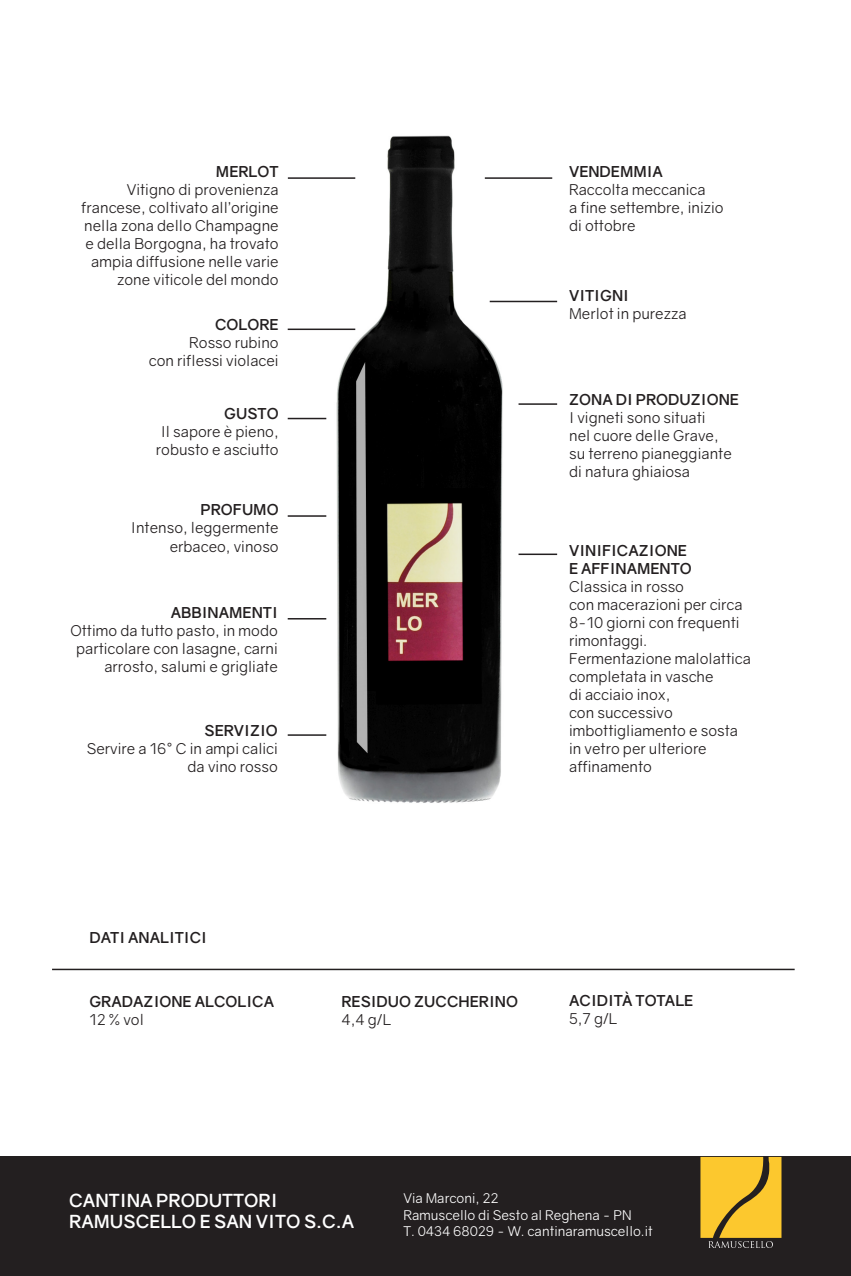
<style>
.page{position:relative;width:851px;height:1276px;background:#fff}
.page>*{position:absolute;margin:0;border:0;box-sizing:border-box;transform-origin:0 0}
.t1{font:700 18px "Gravity";color:#fff}
.t2{font:15px/18px "Gravity";color:#231f20}
.t3{font:700 15px "Gravity";color:#231f20}
.t4{font:13.5px "Gravity";color:#fff}
</style>
<div class="page">
<img style="left:52px;top:135px;width:720px;height:836px">
<hr style="left:288px;top:177px;width:67px;height:2px;background:#231f20">
<hr style="left:484px;top:177px;width:68px;height:2px;background:#231f20">
<hr style="left:489px;top:301px;width:68px;height:1px;background:#231f20">
<hr style="left:518px;top:553px;width:39px;height:2px;background:#231f20">
<hr style="left:518px;top:403px;width:39px;height:2px;background:#231f20">
<hr style="left:288px;top:618px;width:38px;height:1px;background:#231f20">
<hr style="left:288px;top:734px;width:38px;height:2px;background:#231f20">
<hr style="left:288px;top:418px;width:38px;height:1px;background:#231f20">
<hr style="left:288px;top:515px;width:38px;height:2px;background:#231f20">
<hr style="left:288px;top:328px;width:67px;height:2px;background:#231f20">
<hr style="left:52px;top:968px;width:742px;height:2px;background:#231f20">
<div style="left:0;top:1157px;width:850px;height:119px;background:#231f20"></div>
<svg style="left:700px;top:1157px;width:81px;height:91px;background:#d4a92e"></svg>
<p class="t3" style="left:216px;top:162px;width:64px">MERLOT</p>
<p class="t2" style="left:127px;top:181px;width:153px">Vitigno di provenienza</p>
<p class="t2" style="left:81px;top:199px;width:199px">francese, coltivato all’origine nella zona dello Champagne</p>
<p class="t2" style="left:85px;top:235px;width:195px;text-align:right">e della Borgogna, ha trovato ampia diffusione nelle varie zone viticole del mondo</p>
<p class="t3" style="left:215px;top:315px;width:65px">COLORE</p>
<p class="t2" style="left:189px;top:334px;width:91px">Rosso rubino</p>
<p class="t2" style="left:149px;top:352px;width:131px">con riflessi violacei</p>
<p class="t3" style="left:224px;top:404px;width:56px">GUSTO</p>
<p class="t2" style="left:161px;top:423px;width:119px">Il sapore è pieno,</p>
<p class="t2" style="left:156px;top:441px;width:124px">robusto e asciutto</p>
<p class="t3" style="left:200px;top:501px;width:80px">PROFUMO</p>
<p class="t2" style="left:131px;top:519px;width:149px">Intenso, leggermente</p>
<p class="t2" style="left:170px;top:537px;width:110px">erbaceo, vinoso</p>
<p class="t3" style="left:171px;top:603px;width:109px">ABBINAMENTI</p>
<p class="t2" style="left:70px;top:621px;width:209px;text-align:right">Ottimo da tutto pasto, in modo particolare con lasagne, carni arrosto, salumi e grigliate</p>
<p class="t3" style="left:204px;top:721px;width:75px">SERVIZIO</p>
<p class="t2" style="left:87px;top:740px;width:192px">Servire a 16° C in ampi calici</p>
<p class="t2" style="left:187px;top:758px;width:92px">da vino rosso</p>
<p class="t3" style="left:569px;top:162px;width:95px">VENDEMMIA</p>
<p class="t2" style="left:569px;top:181px;width:138px">Raccolta meccanica</p>
<p class="t2" style="left:569px;top:199px;width:156px">a fine settembre, inizio</p>
<p class="t2" style="left:569px;top:217px;width:68px">di ottobre</p>
<p class="t3" style="left:569px;top:286px;width:61px">VITIGNI</p>
<p class="t2" style="left:569px;top:305px;width:119px">Merlot in purezza</p>
<p class="t3" style="left:569px;top:390px;width:171px">ZONA DI PRODUZIONE</p>
<p class="t2" style="left:569px;top:409px;width:138px">I vigneti sono situati</p>
<p class="t2" style="left:569px;top:427px;width:151px">nel cuore delle Grave,</p>
<p class="t2" style="left:569px;top:445px;width:164px">su terreno pianeggiante</p>
<p class="t2" style="left:569px;top:463px;width:122px">di natura ghiaiosa</p>
<p class="t3" style="left:569px;top:541px;width:119px">VINIFICAZIONE</p>
<p class="t3" style="left:569px;top:559px;width:124px">E AFFINAMENTO</p>
<p class="t2" style="left:569px;top:578px;width:116px">Classica in rosso</p>
<p class="t2" style="left:569px;top:596px;width:175px">con macerazioni per circa</p>
<p class="t2" style="left:569px;top:614px;width:172px">8-10 giorni con frequenti</p>
<p class="t2" style="left:569px;top:632px;width:80px">rimontaggi.</p>
<p class="t2" style="left:569px;top:650px;width:183px">Fermentazione malolattica completata in vasche</p>
<p class="t2" style="left:569px;top:686px;width:103px">di acciaio inox,</p>
<p class="t2" style="left:569px;top:704px;width:105px">con successivo</p>
<p class="t2" style="left:569px;top:722px;width:170px">imbottigliamento e sosta</p>
<p class="t2" style="left:569px;top:740px;width:139px">in vetro per ulteriore</p>
<p class="t2" style="left:569px;top:758px;width:84px">affinamento</p>
<p class="t3" style="left:89px;top:928px;width:119px">DATI ANALITICI</p>
<p class="t3" style="left:89px;top:991px;width:186px">GRADAZIONE ALCOLICA</p>
<p class="t2" style="left:89px;top:1010px;width:56px">12 % vol</p>
<p class="t3" style="left:341px;top:991px;width:178px">RESIDUO ZUCCHERINO</p>
<p class="t2" style="left:341px;top:1010px;width:51px">4,4 g/L</p>
<p class="t3" style="left:569px;top:990px;width:126px">ACIDITÀ TOTALE</p>
<p class="t2" style="left:569px;top:1009px;width:50px">5,7 g/L</p>
<p class="t1" style="left:69px;top:1189px;width:210px">CANTINA PRODUTTORI</p>
<p class="t1" style="left:69px;top:1210px;width:287px">RAMUSCELLO E SAN VITO S.C.A</p>
<p class="t4" style="left:403px;top:1190px;width:97px">Via Marconi, 22</p>
<p class="t4" style="left:403px;top:1206px;width:230px">Ramuscello di Sesto al Reghena - PN</p>
<p class="t4" style="left:403px;top:1222px;width:251px">T. 0434 68029 - W. cantinaramuscello.it</p>
</div>
